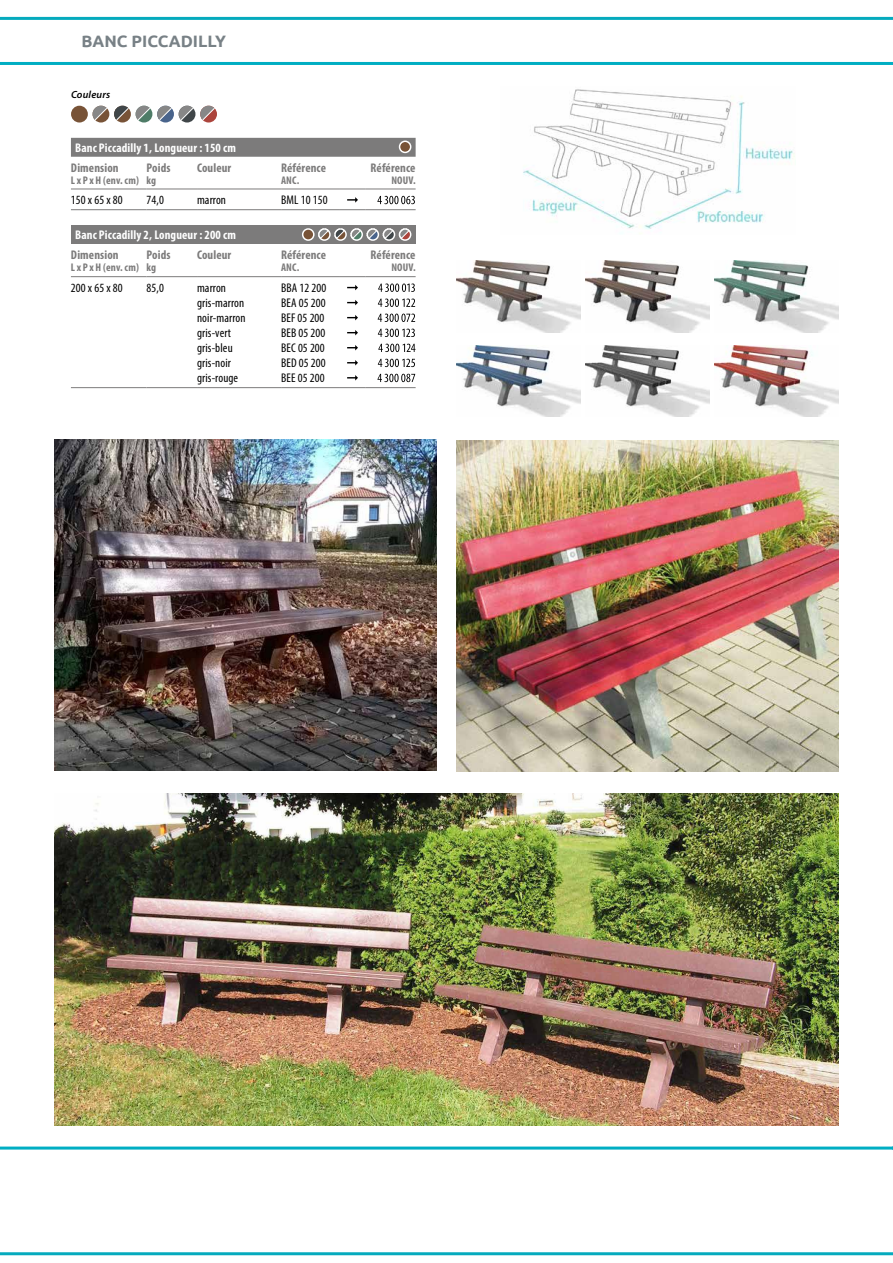
<style>
.page{position:relative;width:893px;height:1263px;background:#fff}
.page>*{position:absolute;margin:0;border:0;box-sizing:border-box;transform-origin:0 0}
.t1{font:700 16.5px "Ubuntu";color:#788186}
.t2{font:condensed 12.6px "Myriad Pro";letter-spacing:.01em;color:#000}
.t3{font:700 condensed 12.6px "Myriad Pro";letter-spacing:.01em;color:#7c7b7b}
.t4{font:700 condensed 12.6px "Myriad Pro";letter-spacing:.01em;color:#fff}
.t5{font:700 condensed 11.1px "Myriad Pro";letter-spacing:.01em;color:#7c7b7b}
.t6{font:italic 600 10.35px "Myriad Pro";letter-spacing:.015em;color:#000}
</style>
<div class="page">
<hr style="left:0;top:17px;width:893px;height:3px;background:#05aabd">
<img style="left:523px;top:89px;width:272px;height:145px">
<img style="left:54px;top:793px;width:785px;height:332px">
<img style="left:54px;top:439px;width:383px;height:332px">
<img style="left:456px;top:440px;width:383px;height:332px">
<hr style="left:0;top:62px;width:893px;height:3px;background:#00aec3">
<hr style="left:0;top:1252px;width:893px;height:3px;background:#05aabd">
<hr style="left:0;top:1146px;width:893px;height:3px;background:#00aec3">
<div style="left:71px;top:106px;width:17px;height:17px;background:#785337;border-radius:50%"></div>
<svg style="left:93px;top:106px;width:124px;height:17px"></svg>
<div style="left:71px;top:138px;width:345px;height:19px;background:#7c7b7b"></div>
<hr style="left:147px;top:189px;width:50px;height:1px;background:#7c7b7b">
<hr style="left:281px;top:189px;width:59px;height:1px;background:#7c7b7b">
<svg style="left:340px;top:189px;width:25px;height:1px"></svg>
<hr style="left:365px;top:189px;width:51px;height:1px;background:#7c7b7b">
<hr style="left:197px;top:189px;width:84px;height:1px;background:#7c7b7b">
<hr style="left:71px;top:189px;width:76px;height:1px;background:#7c7b7b">
<hr style="left:71px;top:209px;width:76px;height:1px;background:#7c7b7b">
<hr style="left:147px;top:209px;width:50px;height:1px;background:#7c7b7b">
<hr style="left:197px;top:209px;width:84px;height:1px;background:#7c7b7b">
<hr style="left:281px;top:209px;width:59px;height:1px;background:#7c7b7b">
<svg style="left:340px;top:209px;width:25px;height:1px"></svg>
<hr style="left:365px;top:209px;width:51px;height:1px;background:#7c7b7b">
<div style="left:400px;top:141px;width:11px;height:11px;background:#785337;border-radius:50%"></div>
<div style="left:399px;top:141px;width:12px;height:12px;border:1px solid #fff;border-radius:50%"></div>
<svg style="left:347px;top:197px;width:11px;height:6px"></svg>
<svg style="left:377px;top:196px;width:38px;height:8px"></svg>
<div style="left:281px;top:225px;width:135px;height:19px;background:#7c7b7b"></div>
<div style="left:71px;top:225px;width:210px;height:19px;background:#7c7b7b"></div>
<hr style="left:147px;top:276px;width:50px;height:1px;background:#7c7b7b">
<hr style="left:281px;top:276px;width:59px;height:1px;background:#7c7b7b">
<svg style="left:340px;top:276px;width:25px;height:1px"></svg>
<hr style="left:365px;top:276px;width:51px;height:1px;background:#7c7b7b">
<hr style="left:197px;top:276px;width:84px;height:1px;background:#7c7b7b">
<hr style="left:71px;top:276px;width:76px;height:1px;background:#7c7b7b">
<hr style="left:71px;top:387px;width:76px;height:1px;background:#7c7b7b">
<hr style="left:147px;top:387px;width:50px;height:1px;background:#7c7b7b">
<hr style="left:197px;top:387px;width:84px;height:1px;background:#7c7b7b">
<hr style="left:281px;top:387px;width:59px;height:1px;background:#7c7b7b">
<svg style="left:340px;top:387px;width:25px;height:1px"></svg>
<hr style="left:365px;top:387px;width:51px;height:1px;background:#7c7b7b">
<svg style="left:303px;top:229px;width:11px;height:11px"></svg>
<div style="left:302px;top:228px;width:13px;height:13px;border:1px solid #fff;border-radius:50%"></div>
<div style="left:318px;top:228px;width:13px;height:13px;border:1px solid #fff;border-radius:50%"></div>
<div style="left:350px;top:228px;width:13px;height:13px;border:1px solid #fff;border-radius:50%"></div>
<div style="left:383px;top:228px;width:12px;height:13px;border:1px solid #fff;border-radius:50%"></div>
<div style="left:334px;top:228px;width:13px;height:13px;border:1px solid #fff;border-radius:50%"></div>
<div style="left:366px;top:228px;width:13px;height:13px;border:1px solid #fff;border-radius:50%"></div>
<svg style="left:318px;top:228px;width:92px;height:12px"></svg>
<div style="left:399px;top:228px;width:12px;height:13px;border:1px solid #fff;border-radius:50%"></div>
<svg style="left:347px;top:285px;width:11px;height:5px"></svg>
<svg style="left:378px;top:283px;width:37px;height:9px"></svg>
<svg style="left:347px;top:300px;width:11px;height:5px"></svg>
<svg style="left:378px;top:299px;width:37px;height:8px"></svg>
<svg style="left:347px;top:315px;width:11px;height:5px"></svg>
<svg style="left:378px;top:314px;width:37px;height:8px"></svg>
<svg style="left:347px;top:330px;width:11px;height:5px"></svg>
<svg style="left:378px;top:329px;width:37px;height:8px"></svg>
<svg style="left:347px;top:345px;width:11px;height:5px"></svg>
<svg style="left:378px;top:344px;width:37px;height:8px"></svg>
<svg style="left:347px;top:360px;width:11px;height:6px"></svg>
<svg style="left:378px;top:359px;width:37px;height:8px"></svg>
<svg style="left:347px;top:375px;width:11px;height:6px"></svg>
<svg style="left:377px;top:374px;width:38px;height:8px"></svg>
<img style="left:586px;top:261px;width:124px;height:71px">
<img style="left:456px;top:261px;width:124px;height:71px">
<img style="left:715px;top:261px;width:124px;height:71px">
<img style="left:456px;top:346px;width:124px;height:71px">
<img style="left:586px;top:346px;width:124px;height:71px">
<img style="left:715px;top:346px;width:124px;height:71px">
<h1 class="t1" style="left:82px;top:31px;width:146px">BANC PICCADILLY</h1>
<p class="t6" style="left:71px;top:88px;width:41px">Couleurs</p>
<p class="t4" style="left:75px;top:139px;width:162px">Banc Piccadilly 1, Longueur : 150 cm</p>
<p class="t3" style="left:71px;top:160px;width:49px">Dimension</p>
<p class="t5" style="left:71px;top:173px;width:69px">L x P x H (env. cm)</p>
<p class="t3" style="left:197px;top:160px;width:36px">Couleur</p>
<p class="t3" style="left:281px;top:160px;width:46px">Référence</p>
<p class="t5" style="left:281px;top:173px;width:20px">ANC.</p>
<p class="t3" style="left:147px;top:160px;width:25px">Poids</p>
<p class="t5" style="left:147px;top:173px;width:11px">kg</p>
<p class="t2" style="left:71px;top:192px;width:53px">150 x 65 x 80</p>
<p class="t2" style="left:147px;top:192px;width:19px">74,0</p>
<p class="t2" style="left:197px;top:192px;width:31px">marron</p>
<p class="t2" style="left:281px;top:192px;width:48px">BML 10 150</p>
<p class="t4" style="left:75px;top:227px;width:162px">Banc Piccadilly 2, Longueur : 200 cm</p>
<p class="t3" style="left:71px;top:247px;width:49px">Dimension</p>
<p class="t5" style="left:71px;top:261px;width:69px">L x P x H (env. cm)</p>
<p class="t3" style="left:197px;top:247px;width:36px">Couleur</p>
<p class="t3" style="left:281px;top:247px;width:46px">Référence</p>
<p class="t5" style="left:281px;top:261px;width:20px">ANC.</p>
<p class="t3" style="left:147px;top:247px;width:25px">Poids</p>
<p class="t5" style="left:147px;top:261px;width:11px">kg</p>
<p class="t2" style="left:71px;top:280px;width:53px">200 x 65 x 80</p>
<p class="t2" style="left:147px;top:280px;width:19px">85,0</p>
<p class="t2" style="left:197px;top:280px;width:31px">marron</p>
<p class="t2" style="left:281px;top:280px;width:47px">BBA 12 200</p>
<p class="t2" style="left:197px;top:295px;width:49px">gris-marron</p>
<p class="t2" style="left:281px;top:295px;width:46px">BEA 05 200</p>
<p class="t2" style="left:197px;top:310px;width:50px">noir-marron</p>
<p class="t2" style="left:281px;top:310px;width:45px">BEF 05 200</p>
<p class="t2" style="left:197px;top:325px;width:36px">gris-vert</p>
<p class="t2" style="left:281px;top:325px;width:46px">BEB 05 200</p>
<p class="t2" style="left:197px;top:340px;width:37px">gris-bleu</p>
<p class="t2" style="left:281px;top:340px;width:45px">BEC 05 200</p>
<p class="t2" style="left:197px;top:355px;width:36px">gris-noir</p>
<p class="t2" style="left:281px;top:355px;width:46px">BED 05 200</p>
<p class="t2" style="left:197px;top:370px;width:43px">gris-rouge</p>
<p class="t2" style="left:281px;top:370px;width:45px">BEE 05 200</p>
<p class="t3" style="left:371px;top:160px;width:46px">Référence</p>
<p class="t5" style="left:391px;top:173px;width:26px">NOUV.</p>
<p class="t3" style="left:371px;top:247px;width:46px">Référence</p>
<p class="t5" style="left:391px;top:261px;width:26px">NOUV.</p>
</div>
